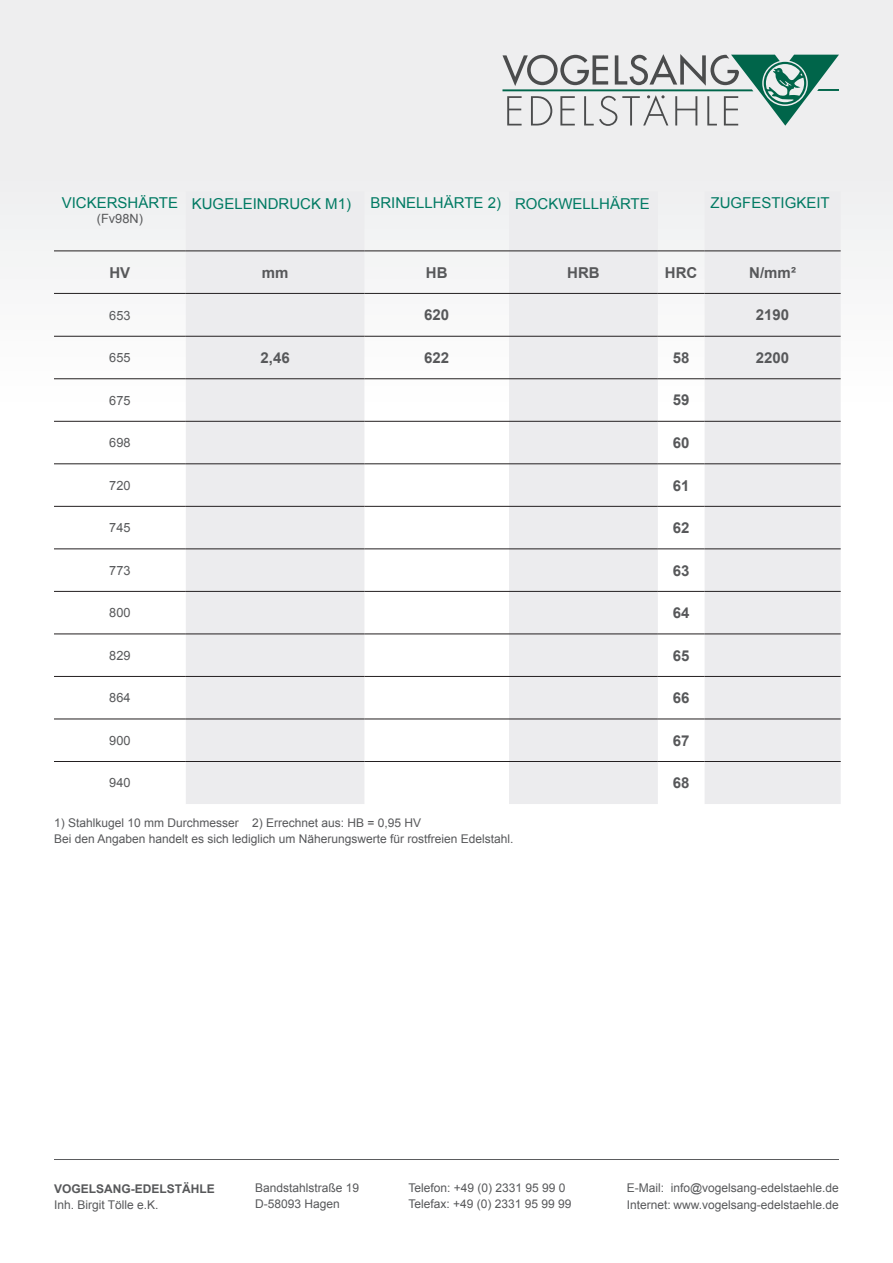
<style>
.page{position:relative;width:893px;height:1263px;background:#fff}
.page>*{position:absolute;margin:0;border:0;box-sizing:border-box;transform-origin:0 0}
.t1{font:15px "Arial";color:#007a63}
.t2{font:700 15px "Arial";color:#57585a}
.t3{font:12.75px "Arial";color:#57585a}
.t4{font:12px/16.5px "Arial";color:#57585a}
.t5{font:700 12px "Arial";color:#57585a}
</style>
<div class="page">
<div style="left:0;top:0;width:893px;height:408px;background:linear-gradient(to right,#f1f1f1,#eeeeef)"></div>
<svg style="left:502px;top:54px;width:337px;height:72px;background:#b7c5c2"></svg>
<hr style="left:54px;top:1159px;width:785px;height:1px;background:#57585a">
<svg style="left:186px;top:191px;width:655px;height:613px;fill:#ececee"></svg>
<hr style="left:54px;top:251px;width:132px;height:1px;background:#231f20">
<hr style="left:186px;top:251px;width:178px;height:1px;background:#231f20">
<hr style="left:364px;top:251px;width:145px;height:1px;background:#231f20">
<hr style="left:509px;top:251px;width:149px;height:1px;background:#231f20">
<hr style="left:658px;top:251px;width:47px;height:1px;background:#231f20">
<hr style="left:54px;top:293px;width:132px;height:1px;background:#231f20">
<hr style="left:186px;top:293px;width:178px;height:1px;background:#231f20">
<hr style="left:364px;top:293px;width:145px;height:1px;background:#231f20">
<hr style="left:509px;top:293px;width:149px;height:1px;background:#231f20">
<hr style="left:658px;top:293px;width:47px;height:1px;background:#231f20">
<hr style="left:54px;top:336px;width:132px;height:1px;background:#231f20">
<hr style="left:186px;top:336px;width:178px;height:1px;background:#231f20">
<hr style="left:364px;top:336px;width:145px;height:1px;background:#231f20">
<hr style="left:509px;top:336px;width:149px;height:1px;background:#231f20">
<hr style="left:658px;top:336px;width:47px;height:1px;background:#231f20">
<hr style="left:54px;top:378px;width:132px;height:1px;background:#231f20">
<hr style="left:186px;top:378px;width:178px;height:1px;background:#231f20">
<hr style="left:364px;top:378px;width:145px;height:1px;background:#231f20">
<hr style="left:509px;top:378px;width:149px;height:1px;background:#231f20">
<hr style="left:658px;top:378px;width:47px;height:1px;background:#231f20">
<hr style="left:54px;top:421px;width:132px;height:1px;background:#231f20">
<hr style="left:186px;top:421px;width:178px;height:1px;background:#231f20">
<hr style="left:364px;top:421px;width:145px;height:1px;background:#231f20">
<hr style="left:509px;top:421px;width:149px;height:1px;background:#231f20">
<hr style="left:658px;top:421px;width:47px;height:1px;background:#231f20">
<hr style="left:54px;top:463px;width:132px;height:1px;background:#231f20">
<hr style="left:186px;top:463px;width:178px;height:1px;background:#231f20">
<hr style="left:364px;top:463px;width:145px;height:1px;background:#231f20">
<hr style="left:509px;top:463px;width:149px;height:1px;background:#231f20">
<hr style="left:658px;top:463px;width:47px;height:1px;background:#231f20">
<hr style="left:54px;top:506px;width:132px;height:1px;background:#231f20">
<hr style="left:186px;top:506px;width:178px;height:1px;background:#231f20">
<hr style="left:364px;top:506px;width:145px;height:1px;background:#231f20">
<hr style="left:509px;top:506px;width:149px;height:1px;background:#231f20">
<hr style="left:658px;top:506px;width:47px;height:1px;background:#231f20">
<hr style="left:54px;top:549px;width:132px;height:1px;background:#231f20">
<hr style="left:186px;top:549px;width:178px;height:1px;background:#231f20">
<hr style="left:364px;top:549px;width:145px;height:1px;background:#231f20">
<hr style="left:509px;top:549px;width:149px;height:1px;background:#231f20">
<hr style="left:658px;top:549px;width:47px;height:1px;background:#231f20">
<hr style="left:54px;top:591px;width:132px;height:1px;background:#231f20">
<hr style="left:186px;top:591px;width:178px;height:1px;background:#231f20">
<hr style="left:364px;top:591px;width:145px;height:1px;background:#231f20">
<hr style="left:509px;top:591px;width:149px;height:1px;background:#231f20">
<hr style="left:658px;top:591px;width:47px;height:1px;background:#231f20">
<hr style="left:54px;top:634px;width:132px;height:1px;background:#231f20">
<hr style="left:186px;top:634px;width:178px;height:1px;background:#231f20">
<hr style="left:364px;top:634px;width:145px;height:1px;background:#231f20">
<hr style="left:509px;top:634px;width:149px;height:1px;background:#231f20">
<hr style="left:658px;top:634px;width:47px;height:1px;background:#231f20">
<hr style="left:54px;top:676px;width:132px;height:1px;background:#231f20">
<hr style="left:186px;top:676px;width:178px;height:1px;background:#231f20">
<hr style="left:364px;top:676px;width:145px;height:1px;background:#231f20">
<hr style="left:509px;top:676px;width:149px;height:1px;background:#231f20">
<hr style="left:658px;top:676px;width:47px;height:1px;background:#231f20">
<hr style="left:54px;top:719px;width:132px;height:1px;background:#231f20">
<hr style="left:186px;top:719px;width:178px;height:1px;background:#231f20">
<hr style="left:364px;top:719px;width:145px;height:1px;background:#231f20">
<hr style="left:509px;top:719px;width:149px;height:1px;background:#231f20">
<hr style="left:658px;top:719px;width:47px;height:1px;background:#231f20">
<hr style="left:705px;top:251px;width:136px;height:1px;background:#231f20">
<hr style="left:705px;top:293px;width:136px;height:1px;background:#231f20">
<hr style="left:705px;top:336px;width:136px;height:1px;background:#231f20">
<hr style="left:705px;top:378px;width:136px;height:1px;background:#231f20">
<hr style="left:705px;top:421px;width:136px;height:1px;background:#231f20">
<hr style="left:705px;top:463px;width:136px;height:1px;background:#231f20">
<hr style="left:705px;top:506px;width:136px;height:1px;background:#231f20">
<hr style="left:705px;top:549px;width:136px;height:1px;background:#231f20">
<hr style="left:705px;top:591px;width:136px;height:1px;background:#231f20">
<hr style="left:705px;top:634px;width:136px;height:1px;background:#231f20">
<hr style="left:705px;top:676px;width:136px;height:1px;background:#231f20">
<hr style="left:705px;top:719px;width:136px;height:1px;background:#231f20">
<hr style="left:54px;top:761px;width:132px;height:1px;background:#231f20">
<hr style="left:186px;top:761px;width:178px;height:1px;background:#231f20">
<hr style="left:364px;top:761px;width:145px;height:1px;background:#231f20">
<hr style="left:509px;top:761px;width:149px;height:1px;background:#231f20">
<hr style="left:658px;top:761px;width:47px;height:1px;background:#231f20">
<hr style="left:705px;top:761px;width:136px;height:1px;background:#231f20">
<p class="t1" style="left:62px;top:193px;width:118px">VICKERSHÄRTE</p>
<p class="t3" style="left:97px;top:210px;width:48px">(Fv98N)</p>
<p class="t1" style="left:192px;top:193px;width:161px">KUGELEINDRUCK M1)</p>
<p class="t1" style="left:370px;top:193px;width:281px">BRINELLHÄRTE 2) ROCKWELLHÄRTE</p>
<p class="t1" style="left:711px;top:193px;width:121px">ZUGFESTIGKEIT</p>
<p class="t2" style="left:109px;top:262px;width:22px">HV</p>
<p class="t2" style="left:262px;top:262px;width:28px">mm</p>
<p class="t2" style="left:426px;top:262px;width:23px">HB</p>
<p class="t2" style="left:567px;top:262px;width:34px">HRB</p>
<p class="t2" style="left:665px;top:262px;width:34px">HRC</p>
<p class="t2" style="left:749px;top:262px;width:48px">N/mm²</p>
<p class="t3" style="left:109px;top:307px;width:23px">653</p>
<p class="t2" style="left:424px;top:305px;width:27px">620</p>
<p class="t2" style="left:756px;top:305px;width:35px">2190</p>
<p class="t3" style="left:109px;top:349px;width:23px">655</p>
<p class="t2" style="left:261px;top:348px;width:31px">2,46</p>
<p class="t2" style="left:424px;top:348px;width:27px">622</p>
<p class="t2" style="left:673px;top:348px;width:18px">58</p>
<p class="t2" style="left:756px;top:348px;width:35px">2200</p>
<p class="t3" style="left:109px;top:392px;width:23px">675</p>
<p class="t2" style="left:673px;top:390px;width:18px">59</p>
<p class="t3" style="left:109px;top:434px;width:23px">698</p>
<p class="t2" style="left:673px;top:433px;width:18px">60</p>
<p class="t3" style="left:109px;top:477px;width:23px">720</p>
<p class="t2" style="left:673px;top:475px;width:18px">61</p>
<p class="t3" style="left:109px;top:519px;width:23px">745</p>
<p class="t2" style="left:673px;top:518px;width:18px">62</p>
<p class="t3" style="left:109px;top:562px;width:23px">773</p>
<p class="t2" style="left:673px;top:560px;width:18px">63</p>
<p class="t3" style="left:109px;top:604px;width:23px">800</p>
<p class="t2" style="left:673px;top:603px;width:18px">64</p>
<p class="t3" style="left:109px;top:647px;width:23px">829</p>
<p class="t2" style="left:673px;top:645px;width:18px">65</p>
<p class="t3" style="left:109px;top:689px;width:23px">864</p>
<p class="t2" style="left:673px;top:688px;width:18px">66</p>
<p class="t3" style="left:109px;top:732px;width:23px">900</p>
<p class="t2" style="left:673px;top:730px;width:18px">67</p>
<p class="t3" style="left:109px;top:774px;width:23px">940</p>
<p class="t2" style="left:673px;top:773px;width:18px">68</p>
<p class="t4" style="left:54px;top:814px;width:461px">1) Stahlkugel 10 mm Durchmesser 2) Errechnet aus: HB = 0,95 HV<br>Bei den Angaben handelt es sich lediglich um Näherungswerte für rostfreien Edelstahl.</p>
<p class="t5" style="left:54px;top:1180px;width:162px">VOGELSANG-EDELSTÄHLE</p>
<p class="t4" style="left:54px;top:1197px;width:106px">Inh. Birgit Tölle e.K.</p>
<p class="t4" style="left:255px;top:1179px;width:106px">Bandstahlstraße 19<br>D-58093 Hagen</p>
<p class="t4" style="left:627px;top:1180px;width:214px">E-Mail: info@vogelsang-edelstaehle.de<br>Internet: www.vogelsang-edelstaehle.de</p>
<p class="t4" style="left:408px;top:1180px;width:165px">Telefon: +49 (0) 2331 95 99 0<br>Telefax: +49 (0) 2331 95 99 99</p>
</div>
